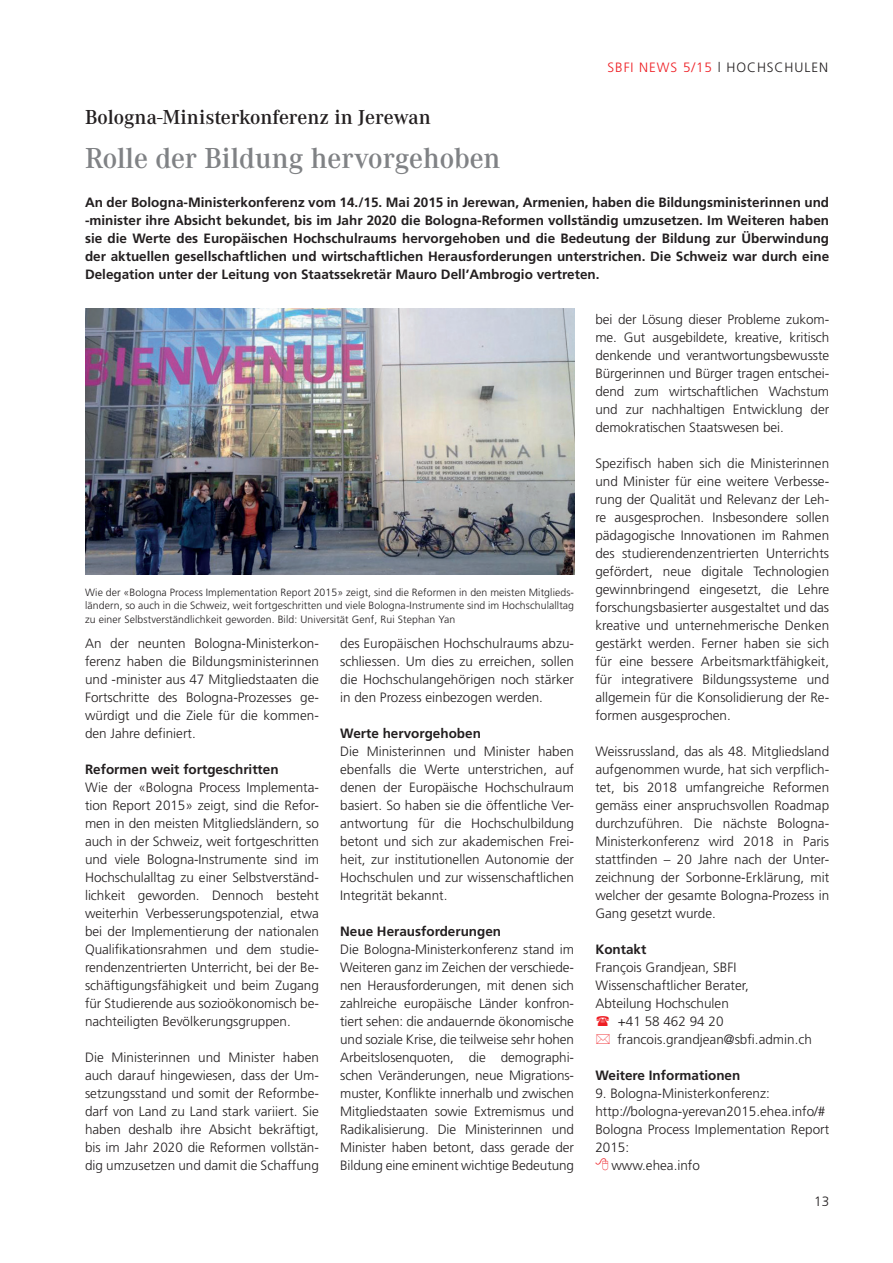
<style>
.page{position:relative;width:893px;height:1263px;background:#fff}
.page>*{position:absolute;margin:0;border:0;box-sizing:border-box;transform-origin:0 0}
.t1{font:30px "Corporate ATOT Dem";color:#808285}
.t2{font:21px "Corporate ATOT Dem";color:#231f20}
.t3{font:300 13.5px/18px "Frutiger LT Std";color:#231f20;text-align:justify}
.t4{font:700 13.5px/18px "Frutiger LT Std";color:#231f20;text-align:justify}
.t5{font:300 13.5px "Frutiger LT Std";letter-spacing:.07em;color:#ee1d23}
.t6{font:300 10.5px/13.5px "Frutiger LT Std";letter-spacing:.01em;color:#231f20;text-align:justify}
.s1{color:#ee1d23}
</style>
<div class="page">
<img style="left:85px;top:308px;width:489px;height:267px">
<p class="t5" style="left:608px;top:60px;width:52px">SBFI News</p>
<p class="t3" style="left:683px;top:59px;width:64px"><span class="s1">5/15</span> l Hochschulen</p>
<h2 class="t2" style="left:85px;top:105px;width:347px">Bologna-Ministerkonferenz in Jerewan</h2>
<h1 class="t1" style="left:85px;top:142px;width:417px">Rolle der Bildung hervorgehoben</h1>
<p class="t4" style="left:85px;top:194px;width:746px">An der Bologna-Ministerkonferenz vom 14./15. Mai 2015 in Jerewan, Armenien, haben die Bildungsministerinnen und -minister ihre Absicht bekundet, bis im Jahr 2020 die Bologna-Reformen vollständig umzusetzen. Im Weiteren haben sie die Werte des Europäischen Hochschulraums hervorgehoben und die Bedeutung der Bildung zur Überwindung der aktuellen gesellschaftlichen und wirtschaftlichen Herausforderungen unterstrichen. Die Schweiz war durch eine Delegation unter der Leitung von Staatssekretär Mauro Dell’Ambrogio vertreten.</p>
<p class="t6" style="left:85px;top:585px;width:491px">Wie der «Bologna Process Implementation Report 2015» zeigt, sind die Reformen in den meisten Mitglieds&shy;ländern, so auch in die Schweiz, weit fortgeschritten und viele Bologna-Instrumente sind im Hochschulalltag zu einer Selbstverständlichkeit geworden. Bild: Universität Genf, Rui Stephan Yan</p>
<p class="t3" style="left:85px;top:635px;width:235px">An der neunten Bologna-Ministerkon&shy;ferenz haben die Bildungsministerinnen und -minister aus 47 Mitgliedstaaten die Fortschritte des Bologna-Prozesses ge&shy;würdigt und die Ziele für die kommen&shy;den Jahre definiert.</p>
<p class="t4" style="left:85px;top:760px;width:195px">Reformen weit fortgeschritten</p>
<p class="t3" style="left:85px;top:778px;width:235px">Wie der «Bologna Process Implementa&shy;tion Report 2015» zeigt, sind die Refor&shy;men in den meisten Mitgliedsländern, so auch in der Schweiz, weit fortgeschritten und viele Bologna-Instrumente sind im Hochschulalltag zu einer Selbstverständ&shy;lichkeit geworden. Dennoch besteht weiterhin Verbesserungspotenzial, etwa bei der Implementierung der nationalen Qualifikationsrahmen und dem studie&shy;rendenzentrierten Unterricht, bei der Be&shy;schäftigungsfähigkeit und beim Zugang für Studierende aus sozioökonomisch be&shy;nachteiligten Bevölkerungsgruppen.</p>
<p class="t3" style="left:85px;top:1048px;width:235px">Die Ministerinnen und Minister haben auch darauf hingewiesen, dass der Um&shy;setzungsstand und somit der Reformbe&shy;darf von Land zu Land stark variiert. Sie haben deshalb ihre Absicht bekräftigt, bis im Jahr 2020 die Reformen vollstän&shy;dig umzusetzen und damit die Schaffung</p>
<p class="t3" style="left:340px;top:634px;width:235px">des Europäischen Hochschulraums abzu&shy;schliessen. Um dies zu erreichen, sollen die Hochschulangehörigen noch stärker in den Prozess einbezogen werden.</p>
<p class="t4" style="left:340px;top:724px;width:142px">Werte hervorgehoben</p>
<p class="t3" style="left:340px;top:742px;width:235px">Die Ministerinnen und Minister haben ebenfalls die Werte unterstrichen, auf denen der Europäische Hochschulraum basiert. So haben sie die öffentliche Ver&shy;antwortung für die Hochschulbildung betont und sich zur akademischen Frei&shy;heit, zur institutionellen Autonomie der Hochschulen und zur wissenschaftlichen Integrität bekannt.</p>
<p class="t4" style="left:340px;top:922px;width:163px">Neue Herausforderungen</p>
<p class="t3" style="left:340px;top:940px;width:235px">Die Bologna-Ministerkonferenz stand im Weiteren ganz im Zeichen der verschiede&shy;nen Herausforderungen, mit denen sich zahlreiche europäische Länder konfron&shy;tiert sehen: die andauernde ökonomische und soziale Krise, die teilweise sehr hohen Arbeitslosenquoten, die demographi&shy;schen Veränderungen, neue Migrations&shy;muster, Konflikte innerhalb und zwischen Mitgliedstaaten sowie Extremismus und Radikalisierung. Die Ministerinnen und Minister haben betont, dass gerade der Bildung eine eminent wichtige Bedeutung</p>
<p class="t3" style="left:595px;top:310px;width:235px">bei der Lösung dieser Probleme zukom&shy;me. Gut ausgebildete, kreative, kritisch denkende und verantwortungsbewusste Bürgerinnen und Bürger tragen entschei&shy;dend zum wirtschaftlichen Wachstum und zur nachhaltigen Entwicklung der demokratischen Staatswesen bei.</p>
<p class="t3" style="left:595px;top:454px;width:235px">Spezifisch haben sich die Ministerinnen und Minister für eine weitere Verbesse&shy;rung der Qualität und Relevanz der Leh&shy;re ausgesprochen. Insbesondere sollen pädagogische Innovationen im Rahmen des studierendenzentrierten Unterrichts gefördert, neue digitale Technologien gewinnbringend eingesetzt, die Lehre forschungsbasierter ausgestaltet und das kreative und unternehmerische Denken gestärkt werden. Ferner haben sie sich für eine bessere Arbeitsmarktfähigkeit, für integrativere Bildungssysteme und allgemein für die Konsolidierung der Re&shy;formen ausgesprochen.</p>
<p class="t3" style="left:595px;top:742px;width:235px">Weissrussland, das als 48. Mitgliedsland aufgenommen wurde, hat sich verpflich&shy;tet, bis 2018 umfangreiche Reformen gemäss einer anspruchsvollen Roadmap durchzuführen. Die nächste Bologna-Ministerkonferenz wird 2018 in Paris stattfinden – 20 Jahre nach der Unter&shy;zeichnung der Sorbonne-Erklärung, mit welcher der gesamte Bologna-Prozess in Gang gesetzt wurde.</p>
<p class="t4" style="left:595px;top:940px;width:53px">Kontakt</p>
<p class="t3" style="left:595px;top:958px;width:143px">François Grandjean, SBFI</p>
<p class="t3" style="left:595px;top:976px;width:155px">Wissenschaftlicher Berater,</p>
<p class="t3" style="left:595px;top:994px;width:135px">Abteilung Hochschulen</p>
<p class="t3" style="left:618px;top:1012px;width:107px">+41 58 462 94 20</p>
<p class="t3" style="left:617px;top:1030px;width:196px">francois.grandjean@sbfi.admin.ch</p>
<p class="t4" style="left:595px;top:1066px;width:147px">Weitere Informationen</p>
<p class="t3" style="left:595px;top:1084px;width:176px">9. Bologna-Ministerkonferenz:</p>
<p class="t3" style="left:595px;top:1102px;width:232px">http://bologna-yerevan2015.ehea.info/#</p>
<p class="t3" style="left:595px;top:1120px;width:235px">Bologna Process Implementation Report</p>
<p class="t3" style="left:595px;top:1138px;width:35px">2015:</p>
<p class="t3" style="left:611px;top:1157px;width:90px">www.ehea.info</p>
<p class="t3" style="left:814px;top:1193px;width:17px">13</p>
</div>
